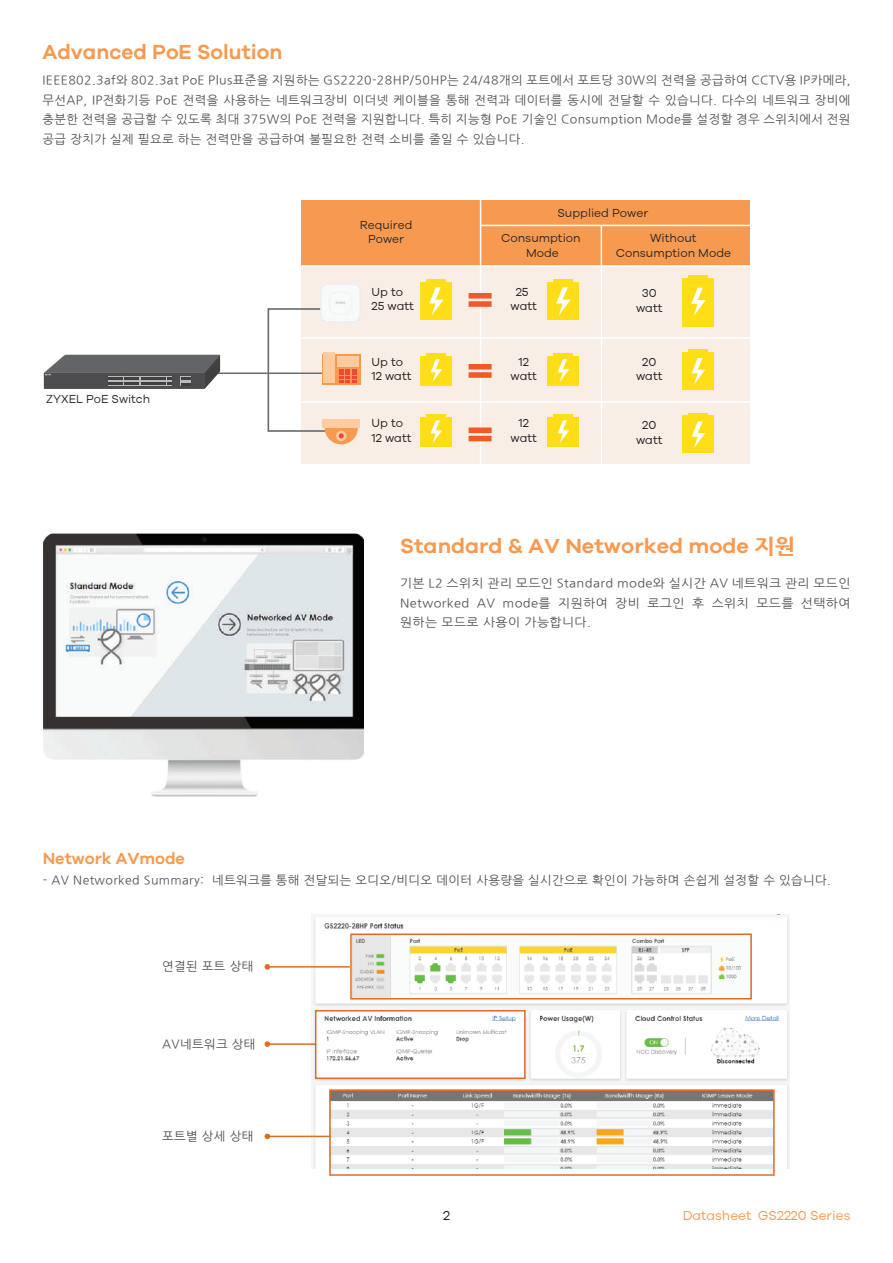
<style>
.page{position:relative;width:893px;height:1263px;background:#fff}
.page>*{position:absolute;margin:0;border:0;box-sizing:border-box;transform-origin:0 0}
.t1{font:600 21px "Galano Grotesque";color:#f79a50;scale:1.04 1}
.t2{font:600 21px "Galano Grotesque";color:#f79a50}
.t3{font:600 16.5px "Galano Grotesque";color:#f79a50}
.t4{font:13.5px "Galano Grotesque";color:#f79a50}
.t5{font:13.5px "Galano Grotesque";color:#231f20}
.t6{font:12px/19.5px "Nanum Gothic";letter-spacing:.03em;color:#515153;text-align:justify}
.t7{font:12px/19.5px "Nanum Gothic";letter-spacing:.03em;color:#515153;text-align:justify;scale:1.07 1}
.t8{font:12px/14.4px "Galano Grotesque";color:#2a2b2b;text-align:center}
.t9{font:12px/14.4px "Galano Grotesque";color:#231f20;text-align:center}
.s1{font-family:"Nanum Gothic";font-weight:800}
</style>
<div class="page">
<img style="left:311px;top:916px;width:478px;height:252px">
<div style="left:302px;top:265px;width:448px;height:198px;background:#f8eee5"></div>
<div style="left:302px;top:200px;width:448px;height:66px;background:#f79a50"></div>
<hr style="left:211px;top:372px;width:137px;height:2px;background:#6c6d70">
<div style="left:323px;top:420px;width:37px;height:8px;background:#fccb9e"></div>
<svg style="left:358px;top:354px;width:3px;height:31px"></svg>
<svg style="left:267px;top:307px;width:91px;height:137px"></svg>
<div style="left:324px;top:352px;width:11px;height:31px;background:#fccb9e"></div>
<div style="left:420px;top:282px;width:32px;height:38px;background:#ffdd17"></div>
<svg style="left:429px;top:287px;width:15px;height:29px"></svg>
<div style="left:427px;top:279px;width:19px;height:5px;background:#ffdd17"></div>
<div style="left:420px;top:356px;width:32px;height:30px;background:#ffdd17"></div>
<div style="left:427px;top:353px;width:19px;height:5px;background:#ffdd17"></div>
<svg style="left:431px;top:359px;width:11px;height:23px"></svg>
<div style="left:420px;top:417px;width:32px;height:30px;background:#ffdd17"></div>
<div style="left:427px;top:414px;width:19px;height:5px;background:#ffdd17"></div>
<svg style="left:431px;top:420px;width:11px;height:23px"></svg>
<div style="left:548px;top:282px;width:31px;height:38px;background:#ffdd17"></div>
<svg style="left:556px;top:287px;width:15px;height:29px"></svg>
<div style="left:554px;top:279px;width:19px;height:5px;background:#ffdd17"></div>
<div style="left:548px;top:356px;width:31px;height:30px;background:#ffdd17"></div>
<div style="left:554px;top:353px;width:19px;height:5px;background:#ffdd17"></div>
<svg style="left:558px;top:359px;width:11px;height:23px"></svg>
<div style="left:548px;top:417px;width:31px;height:30px;background:#ffdd17"></div>
<div style="left:554px;top:414px;width:19px;height:5px;background:#ffdd17"></div>
<svg style="left:558px;top:420px;width:11px;height:23px"></svg>
<div style="left:683px;top:278px;width:31px;height:49px;background:#ffdd17"></div>
<svg style="left:691px;top:288px;width:15px;height:28px"></svg>
<div style="left:689px;top:275px;width:19px;height:5px;background:#ffdd17"></div>
<div style="left:683px;top:352px;width:31px;height:38px;background:#ffdd17"></div>
<div style="left:689px;top:349px;width:19px;height:5px;background:#ffdd17"></div>
<svg style="left:692px;top:358px;width:13px;height:27px"></svg>
<div style="left:683px;top:416px;width:31px;height:37px;background:#ffdd17"></div>
<hr style="left:689px;top:413px;width:19px;height:4px;background:#ffdd17">
<svg style="left:692px;top:421px;width:13px;height:27px"></svg>
<hr style="left:480px;top:200px;width:1px;height:267px;background:#fff">
<hr style="left:601px;top:226px;width:1px;height:238px;background:#fff">
<hr style="left:481px;top:225px;width:270px;height:1px;background:#fff">
<hr style="left:302px;top:265px;width:461px;height:2px;background:#fff">
<hr style="left:302px;top:337px;width:461px;height:2px;background:#fff">
<hr style="left:302px;top:401px;width:461px;height:2px;background:#fff">
<div style="left:469px;top:293px;width:23px;height:6px;background:#f15929"></div>
<div style="left:469px;top:301px;width:23px;height:6px;background:#f15929"></div>
<div style="left:469px;top:364px;width:23px;height:6px;background:#f15929"></div>
<div style="left:469px;top:372px;width:23px;height:6px;background:#f15929"></div>
<div style="left:469px;top:427px;width:23px;height:6px;background:#f15929"></div>
<div style="left:469px;top:436px;width:23px;height:5px;background:#f15929"></div>
<img style="left:44px;top:533px;width:320px;height:264px">
<svg style="left:44px;top:355px;width:176px;height:34px;background:#656668"></svg>
<div style="left:350px;top:933px;width:402px;height:66px;border:2px solid #e26b25"></div>
<div style="left:315px;top:1010px;width:211px;height:69px;border:2px solid #e26b25"></div>
<div style="left:329px;top:1089px;width:446px;height:87px;border:2px solid #e26b25"></div>
<hr style="left:267px;top:966px;width:83px;height:2px;background:#e26b25">
<hr style="left:267px;top:1043px;width:49px;height:2px;background:#e26b25">
<hr style="left:267px;top:1135px;width:64px;height:2px;background:#e26b25">
<svg style="left:265px;top:964px;width:5px;height:6px"></svg>
<svg style="left:265px;top:1041px;width:5px;height:6px"></svg>
<svg style="left:265px;top:1133px;width:5px;height:6px"></svg>
<img style="left:321px;top:284px;width:40px;height:39px">
<h1 class="t2" style="left:43px;top:39px;width:241px">Advanced PoE Solution</h1>
<p class="t6" style="left:43px;top:71px;width:810px">IEEE802.3af와 802.3at PoE Plus표준을 지원하는 GS2220-28HP/50HP는 24/48개의 포트에서 포트당 30W의 전력을 공급하여 CCTV용 IP카메라, 무선AP, IP전화기등 PoE 전력을 사용하는 네트워크장비 이더넷 케이블을 통해 전력과 데이터를 동시에 전달할 수 있습니다. 다수의 네트워크 장비에 충분한 전력을 공급할 수 있도록 최대 375W의 PoE 전력을 지원합니다. 특히 지능형 PoE 기술인 Consumption Mode를 설정할 경우 스위치에서 전원 공급 장치가 실제 필요로 하는 전력만을 공급하여 불필요한 전력 소비를 줄일 수 있습니다.</p>
<p class="t8" style="left:46px;top:391px;width:106px">ZYXEL PoE Switch</p>
<p class="t8" style="left:360px;top:217px;width:54px">Required<br>Power</p>
<p class="t9" style="left:372px;top:284px;width:44px;text-align:left">Up to<br>25 watt</p>
<p class="t9" style="left:372px;top:354px;width:41px;text-align:left">Up to<br>12 watt</p>
<p class="t9" style="left:372px;top:415px;width:41px;text-align:left">Up to<br>12 watt</p>
<p class="t8" style="left:501px;top:200px;width:149px;line-height:25.5px;text-align:left;text-indent:56px">Supplied Power<br>Consumption</p>
<p class="t8" style="left:526px;top:245px;width:34px">Mode</p>
<p class="t8" style="left:616px;top:231px;width:117px">Without<br>Consumption Mode</p>
<p class="t9" style="left:511px;top:284px;width:28px">25 watt</p>
<p class="t9" style="left:511px;top:354px;width:28px">12 watt</p>
<p class="t9" style="left:511px;top:415px;width:28px">12 watt</p>
<p class="t9" style="left:636px;top:286px;width:28px">30 watt</p>
<p class="t9" style="left:636px;top:354px;width:28px">20 watt</p>
<p class="t9" style="left:636px;top:418px;width:28px">20 watt</p>
<h1 class="t1" style="left:400px;top:533px;width:382px">Standard &amp; AV Networked mode <span class="s1">지원</span></h1>
<p class="t7" style="left:400px;top:574px;width:422px">기본 L2 스위치 관리 모드인 Standard mode와 실시간 AV 네트워크 관리 모드인 Networked AV mode를 지원하여 장비 로그인 후 스위치 모드를 선택하여 원하는 모드로 사용이 가능합니다.</p>
<h2 class="t3" style="left:43px;top:848px;width:144px">Network AVmode</h2>
<p class="t6" style="left:43px;top:870px;width:790px">- AV Networked Summary: 네트워크를 통해 전달되는 오디오/비디오 데이터 사용량을 실시간으로 확인이 가능하며 손쉽게 설정할 수 있습니다.</p>
<p class="t6" style="left:162px;top:957px;width:93px">연결된 포트 상태</p>
<p class="t6" style="left:162px;top:1034px;width:95px">AV네트워크 상태</p>
<p class="t6" style="left:162px;top:1126px;width:93px">포트별 상세 상태</p>
<p class="t5" style="left:443px;top:1207px;width:8px">2</p>
<p class="t4" style="left:683px;top:1207px;width:169px">Datasheet GS2220 Series</p>
</div>
